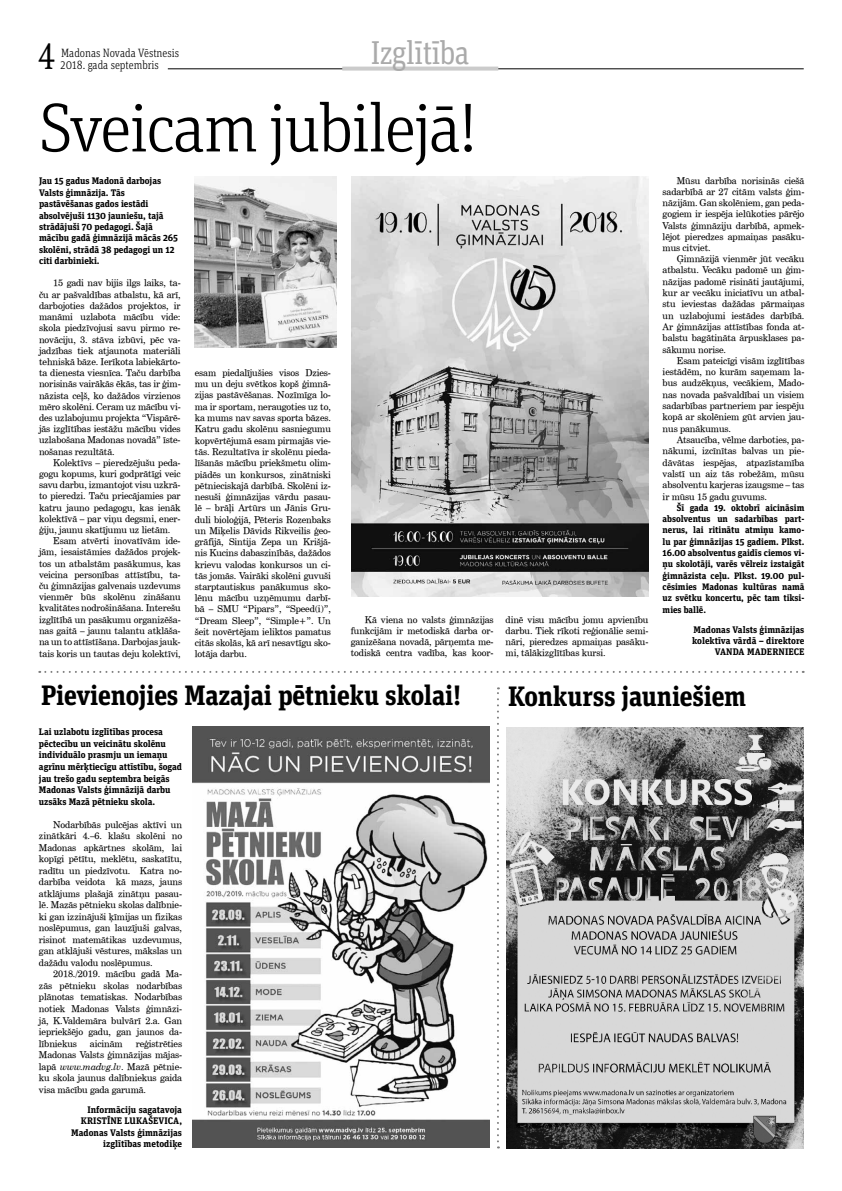
<style>
.page{position:relative;width:842px;height:1191px;background:#fff}
.page>*{position:absolute;margin:0;border:0;box-sizing:border-box;transform-origin:0 0}
.t1{font:300 69.1px "Unit Slab Pro";letter-spacing:-.03em;color:#000}
.t2{font:36px "Baskerville 10 Pro";color:#000;scale:.9 1}
.t3{font:33px "Unit Slab Pro";letter-spacing:-.025em;color:#aaa;scale:.9 1}
.t4{font:700 28px "Unit Slab Pro";letter-spacing:-.01em;color:#000;scale:.95 1}
.t5{font:300 12px/12.4px "Unit Slab Pro";color:#000;scale:.9 1}
.t6{font:700 9.5px/11.4px "Unit Slab Pro";letter-spacing:-.005em;color:#000}
.t7{font:9.3px/11.3px "Century Schoolbook TL";letter-spacing:-.015em;color:#000;text-align:justify}
.t8{font:700 9.3px/11.3px "Unit Slab Pro";letter-spacing:-.005em;color:#000;text-align:justify}
.s1{font-style:italic}
</style>
<div class="page">
<hr style="left:168px;top:69px;width:636px;height:1px;background:#000">
<svg style="left:342px;top:67px;width:156px;height:4px"></svg>
<svg style="left:39px;top:671px;width:765px;height:2px"></svg>
<img style="left:195px;top:177px;width:142px;height:170px">
<img style="left:351px;top:177px;width:297px;height:420px">
<img style="left:192px;top:726px;width:298px;height:421px">
<img style="left:506px;top:727px;width:298px;height:421px">
<svg style="left:497px;top:687px;width:2px;height:461px"></svg>
<h2 class="t2" style="left:38px;top:34px;width:20px">4</h2>
<p class="t5" style="left:61px;top:46px;width:133px">Madonas Novada Vēstnesis<br>2018. gada septembris</p>
<h3 class="t3" style="left:371px;top:30px;width:111px">Izglītība</h3>
<h1 class="t1" style="left:39px;top:83px;width:440px">Sveicam jubilejā!</h1>
<p class="t7" style="left:663px;top:175px;width:143px;text-indent:14px">Mūsu darbība norisinās ciešā sadarbībā ar 27 citām valsts ģim&shy;nāzijām. Gan skolēniem, gan peda&shy;gogiem ir iespēja ielūkoties pārējo Valsts ģimnāziju darbībā, apmek&shy;lējot pieredzes apmaiņas pasāku&shy;mus citviet.</p>
<p class="t7" style="left:663px;top:253px;width:143px;text-indent:14px">Ģimnāzijā vienmēr jūt vecāku atbalstu. Vecāku padomē un ģim&shy;nāzijas padomē risināti jautājumi, kur ar vecāku iniciatīvu un atbal&shy;stu ieviestas dažādas pārmaiņas un uzlabojumi iestādes darbībā.<br>Ar ģimnāzijas attīstības fonda at&shy;balstu bagātināta ārpusklases pa&shy;sākumu norise.</p>
<p class="t7" style="left:663px;top:355px;width:143px;text-indent:14px">Esam pateicīgi visām izglītības iestādēm, no kurām saņemam la&shy;bus audzēkņus, vecākiem, Mado&shy;nas novada pašvaldībai un visiem sadarbības partneriem par iespēju kopā ar skolēniem gūt arvien jau&shy;nus panākumus.</p>
<p class="t7" style="left:663px;top:434px;width:143px;text-indent:14px">Atsaucība, vēlme darboties, pa&shy;nākumi, izcīnītas balvas un pie&shy;dāvātas iespējas, atpazīstamība valstī un aiz tās robežām, mūsu absolventu karjeras izaugsme – tas ir mūsu 15 gadu guvums.</p>
<p class="t8" style="left:663px;top:501px;width:143px;text-indent:14px">Šī gada 19. oktobrī aicināsim absolventus un sadarbības part&shy;nerus, lai ritinātu atmiņu kamo&shy;lu par ģimnāzijas 15 gadiem. Plkst.<br>16.00 absolventus gaidīs ciemos vi&shy;ņu skolotāji, varēs vēlreiz izstaigāt ģimnāzista ceļu. Plkst. 19.00 pul&shy;cēsimies Madonas kultūras namā uz svētku koncertu, pēc tam tiksi&shy;mies ballē.</p>
<p class="t6" style="left:692px;top:623px;width:114px;text-align:right">Madonas Valsts ģimnāzijas kolektīva vārdā – direktore<br>Vanda Maderniece</p>
<h3 class="t4" style="left:508px;top:676px;width:252px">Konkurss jauniešiem</h3>
<p class="t6" style="left:39px;top:175px;width:140px">Jau 15 gadus Madonā darbojas<br>Valsts ģimnāzija. Tās pastāvēšanas gados iestādi absolvējuši 1130 jauniešu, tajā strādājuši 70 pedagogi. Šajā mācību gadā ģimnāzijā mācās 265 skolēni, strādā 38 pedagogi un 12 citi darbinieki.</p>
<p class="t7" style="left:39px;top:277px;width:143px;text-indent:14px">15 gadi nav bijis ilgs laiks, ta&shy;ču ar pašvaldības atbalstu, kā arī, darbojoties dažādos projektos, ir manāmi uzlabota mācību vide: skola piedzīvojusi savu pirmo re&shy;novāciju, 3. stāva izbūvi, pēc va&shy;jadzības tiek atjaunota materiāli tehniskā bāze. Ierīkota labiekārto&shy;ta dienesta viesnīca. Taču darbība norisinās vairākās ēkās, tas ir ģim&shy;nāzista ceļš, ko dažādos virzienos mēro skolēni. Ceram uz mācību vi&shy;des uzlabojumu projekta “Vispārē&shy;jās izglītības iestāžu mācību vides uzlabošana Madonas novadā” īste&shy;nošanas rezultātā.</p>
<p class="t7" style="left:39px;top:456px;width:143px;text-indent:14px">Kolektīvs – pieredzējušu peda&shy;gogu kopums, kuri godprātīgi veic savu darbu, izmantojot visu uzkrā&shy;to pieredzi. Taču priecājamies par katru jauno pedagogu, kas ienāk kolektīvā – par viņu degsmi, ener&shy;ģiju, jaunu skatījumu uz lietām.</p>
<p class="t7" style="left:39px;top:535px;width:143px;text-indent:14px">Esam atvērti inovatīvām ide&shy;jām, iesaistāmies dažādos projek&shy;tos un atbalstām pasākumus, kas veicina personības attīstību, ta&shy;ču ģimnāzijas galvenais uzdevums vienmēr būs skolēnu zināšanu kvalitātes nodrošināšana. Interešu izglītībā un pasākumu organizēša&shy;nas gaitā – jaunu talantu atklāša&shy;na un to attīstīšana. Darbojas jauk&shy;tais koris un tautas deju kolektīvi,</p>
<p class="t7" style="left:195px;top:367px;width:138px">esam piedalījušies visos Dzies&shy;mu un deju svētkos kopš ģimnā&shy;zijas pastāvēšanas. Nozīmīga lo&shy;ma ir sportam, neraugoties uz to, ka mums nav savas sporta bāzes.<br>Katru gadu skolēnu sasniegumu kopvērtējumā esam pirmajās vie&shy;tās. Rezultatīva ir skolēnu pieda&shy;līšanās mācību priekšmetu olim&shy;piādēs un konkursos, zinātniski pētnieciskajā darbībā. Skolēni iz&shy;nesuši ģimnāzijas vārdu pasau&shy;lē – brāļi Artūrs un Jānis Gru&shy;duli bioloģijā, Pēteris Rozenbaks un Miķelis Dāvids Rikveilis ģeo&shy;grāfijā, Sintija Zepa un Krišjā&shy;nis Kucins dabaszinībās, dažādos krievu valodas konkursos un ci&shy;tās jomās. Vairāki skolēni guvuši starptautiskus panākumus sko&shy;lēnu mācību uzņēmumu darbī&shy;bā – SMU “Pipars”, “Speed(i)”, “Dream Sleep”, “Simple+”. Un šeit novērtējam ieliktos pamatus citās skolās, kā arī nesavtīgu sko&shy;lotāja darbu.</p>
<p class="t7" style="left:351px;top:613px;width:144px;text-indent:14px">Kā viena no valsts ģimnāzijas funkcijām ir metodiskā darba or&shy;ganizēšana novadā, pārņemta me&shy;todiskā centra vadība, kas koor-</p>
<p class="t7" style="left:506px;top:613px;width:144px">dinē visu mācību jomu apvienību darbu. Tiek rīkoti reģionālie semi&shy;nāri, pieredzes apmaiņas pasāku&shy;mi, tālākizglītības kursi.</p>
<h3 class="t4" style="left:41px;top:675px;width:444px">Pievienojies Mazajai pētnieku skolai!</h3>
<p class="t6" style="left:39px;top:725px;width:145px">Lai uzlabotu izglītības procesa pēctecību un veicinātu skolēnu individuālo prasmju un iemaņu agrīnu mērķtiecīgu attīstību, šogad jau trešo gadu septembra beigās<br>Madonas Valsts ģimnāzijā darbu uzsāks Mazā pētnieku skola.</p>
<p class="t7" style="left:39px;top:818px;width:145px;text-indent:14px">Nodarbībās pulcējas aktīvi un zinātkāri 4.–6. klašu skolēni no Madonas apkārtnes skolām, lai kopīgi pētītu, meklētu, saskatītu, radītu un piedzīvotu. Katra no&shy;darbība veidota kā mazs, jauns atklājums plašajā zinātņu pasau&shy;lē. Mazās pētnieku skolas dalībnie&shy;ki gan izzinājuši ķīmijas un fizikas noslēpumus, gan lauzījuši galvas, risinot matemātikas uzdevumus, gan atklājuši vēstures, mākslas un dažādu valodu noslēpumus.</p>
<p class="t7" style="left:39px;top:968px;width:145px;text-indent:14px">2018./2019. mācību gadā Ma&shy;zās pētnieku skolas nodarbības plānotas tematiskas. Nodarbības notiek Madonas Valsts ģimnāzi&shy;jā, K.Valdemāra bulvārī 2.a. Gan iepriekšējo gadu, gan jaunos da&shy;lībniekus</p>
<p class="t7" style="left:39px;top:1037px;width:145px;text-indent:97px">reģistrēties Madonas Valsts ģimnāzijas mājas&shy;lapā <span class="s1">www.madvg.lv</span>. Mazā pētnie&shy;ku skola jaunus dalībniekus gaida visa mācību gada garumā.</p>
<p class="t6" style="left:81px;top:1103px;width:103px;text-indent:7px">Informāciju sagatavoja<br>Kristīne Lukaš</p>
<p class="t7" style="left:90px;top:1037px;width:34px">aicinām</p>
<p class="t6" style="left:153px;top:1114px;width:12px">evica</p>
<p class="t6" style="left:71px;top:1114px;width:112px;text-align:right">,<br>Madonas Valsts ģimnāzijas izglītības metodiķe</p>
</div>
